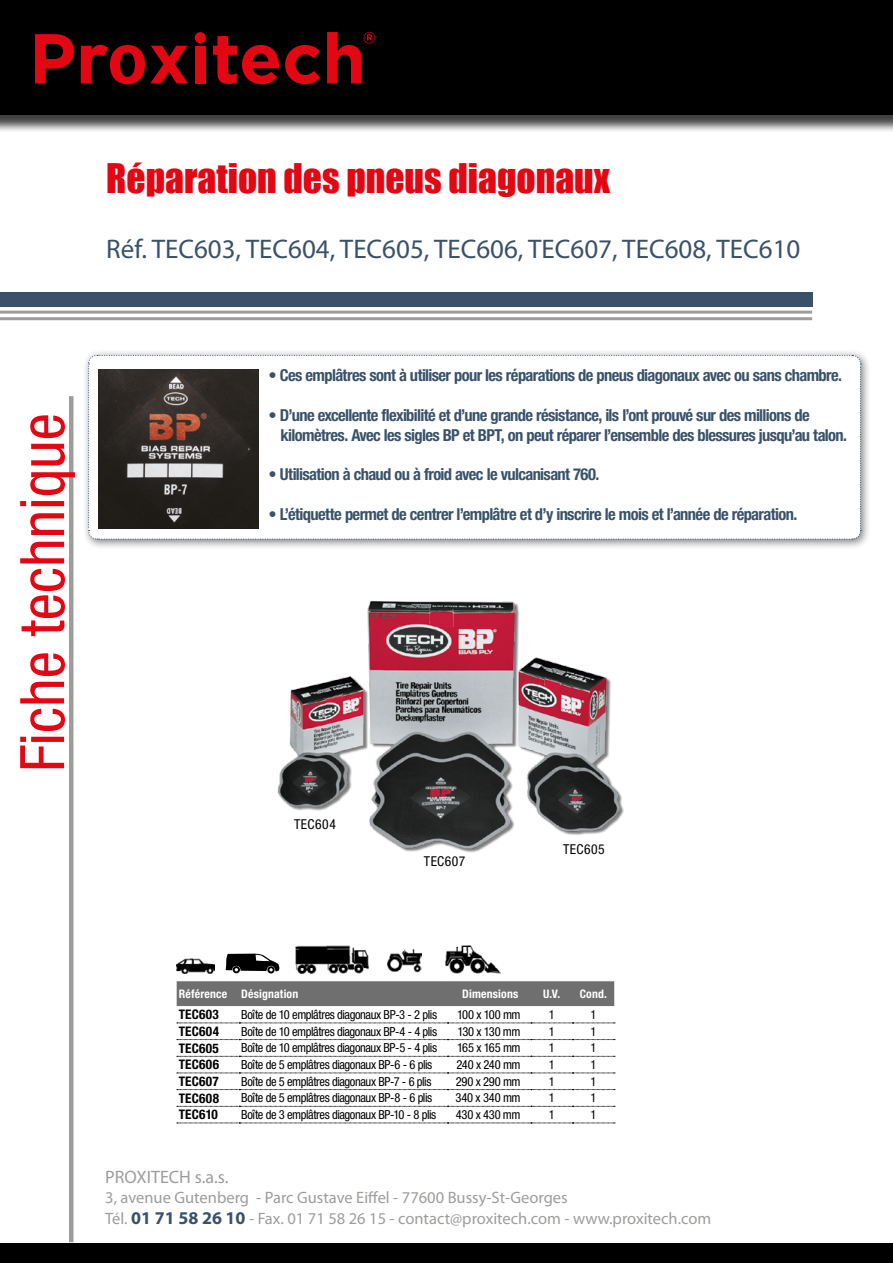
<style>
.page{position:relative;width:893px;height:1263px;background:#fff}
.page>*{position:absolute;margin:0;border:0;box-sizing:border-box;transform-origin:0 0}
.t1{font:condensed 61.5px "Helvetica Neue LT Std";color:#e30613}
.t2{font:37.5px "Impact";color:#e30613}
.t3{font:27px "Myriad Pro";color:#3a5269}
.t4{font:18px "Myriad Pro";color:#9d9d9c}
.t5{font:700 condensed 16.5px/20px "Helvetica Neue LT Std";letter-spacing:-.035em;color:#3a5269}
.t6{font:16.5px/21.6px "Myriad Pro";color:#9d9d9c}
.t7{font:condensed 13.65px "Helvetica Neue LT Std";letter-spacing:.035em;color:#000}
.t8{font:700 condensed 13.2px "Helvetica Neue LT Std";letter-spacing:.025em;color:#000}
.t9{font:condensed 12.45px "Helvetica Neue LT Std";letter-spacing:-.035em;color:#000}
.t10{font:700 condensed 11.7px "Helvetica Neue LT Std";letter-spacing:.015em;color:#fff}
.s1{font-weight:700;font-size:18px;color:#3a5269}
</style>
<div class="page">
<hr style="left:69px;top:396px;width:4px;height:846px;background:#9d9d9c">
<div style="left:0;top:1243px;width:893px;height:20px;background:#000"></div>
<div style="left:0;top:0;width:893px;height:133px;background:#000;opacity:.75"></div>
<div style="left:0;top:0;width:893px;height:114px;background:#000"></div>
<svg style="left:35px;top:34px;width:39px;height:49px"></svg>
<div style="left:195px;top:46px;width:11px;height:37px;background:#e30613"></div>
<svg style="left:213px;top:36px;width:66px;height:48px"></svg>
<svg style="left:285px;top:45px;width:35px;height:39px"></svg>
<svg style="left:81px;top:44px;width:107px;height:40px"></svg>
<svg style="left:327px;top:32px;width:48px;height:51px"></svg>
<div style="left:195px;top:32px;width:11px;height:11px;background:#e30613;border-radius:50%"></div>
<div style="left:0;top:292px;width:812px;height:15px;background:#3a5269"></div>
<hr style="left:0;top:311px;width:812px;height:3px;background:#9d9d9c">
<hr style="left:0;top:317px;width:812px;height:3px;background:#9d9d9c">
<div style="left:82px;top:349px;width:789px;height:200px;background:#000;opacity:.5"></div>
<svg style="left:88px;top:355px;width:773px;height:185px"></svg>
<img style="left:99px;top:369px;width:159px;height:160px">
<img style="left:277px;top:601px;width:347px;height:252px">
<img style="left:296px;top:945px;width:73px;height:29px">
<img style="left:177px;top:958px;width:38px;height:16px">
<img style="left:445px;top:945px;width:56px;height:29px">
<img style="left:387px;top:948px;width:35px;height:24px">
<svg style="left:226px;top:954px;width:53px;height:17px"></svg>
<div style="left:177px;top:981px;width:437px;height:25px;background:#706f6f"></div>
<svg style="left:177px;top:1006px;width:437px;height:117px"></svg>
<svg style="left:177px;top:1023px;width:438px;height:1px"></svg>
<svg style="left:177px;top:1039px;width:438px;height:1px"></svg>
<svg style="left:177px;top:1056px;width:438px;height:1px"></svg>
<svg style="left:177px;top:1073px;width:438px;height:1px"></svg>
<svg style="left:177px;top:1089px;width:438px;height:1px"></svg>
<svg style="left:177px;top:1106px;width:438px;height:1px"></svg>
<svg style="left:177px;top:1123px;width:438px;height:1px"></svg>
<h2 class="t2" style="left:106px;top:150px;width:505px">Réparation des pneus diagonaux</h2>
<h3 class="t3" style="left:106px;top:232px;width:696px">Réf. TEC603, TEC604, TEC605, TEC606, TEC607, TEC608, TEC610</h3>
<h1 class="t1" style="left:7px;top:772px;width:360px;rotate:-90deg">Fiche technique</h1>
<p class="t5" style="left:269px;top:365px;width:575px">• Ces emplâtres sont à utiliser pour les réparations de pneus diagonaux avec ou sans chambre.</p>
<p class="t5" style="left:281px;top:405px;width:568px;text-indent:-12px">• D’une excellente flexibilité et d’une grande résistance, ils l’ont prouvé sur des millions de kilomètres. Avec les sigles BP et BPT, on peut réparer l’ensemble des blessures jusqu’au talon.</p>
<p class="t5" style="left:269px;top:464px;width:332px">• Utilisation à chaud ou à froid avec le vulcanisant 760.</p>
<p class="t5" style="left:269px;top:504px;width:530px">• L’étiquette permet de centrer l’emplâtre et d’y inscrire le mois et l’année de réparation.</p>
<p class="t7" style="left:294px;top:816px;width:43px">TEC604</p>
<p class="t7" style="left:424px;top:853px;width:43px">TEC607</p>
<p class="t7" style="left:563px;top:841px;width:43px">TEC605</p>
<p class="t10" style="left:179px;top:987px;width:121px">Référence Désignation</p>
<p class="t10" style="left:462px;top:987px;width:58px">Dimensions</p>
<p class="t10" style="left:543px;top:987px;width:19px">U.V.</p>
<p class="t10" style="left:580px;top:987px;width:29px">Cond.</p>
<p class="t8" style="left:179px;top:1006px;width:42px">TEC603</p>
<p class="t9" style="left:241px;top:1007px;width:197px">Boîte de 10 emplâtres diagonaux BP-3 - 2 plis</p>
<p class="t9" style="left:457px;top:1007px;width:65px">100 x 100 mm</p>
<p class="t9" style="left:549px;top:1007px;width:7px">1</p>
<p class="t9" style="left:590px;top:1007px;width:7px">1</p>
<p class="t8" style="left:179px;top:1023px;width:42px">TEC604</p>
<p class="t9" style="left:241px;top:1024px;width:197px">Boîte de 10 emplâtres diagonaux BP-4 - 4 plis</p>
<p class="t9" style="left:457px;top:1024px;width:64px">130 x 130 mm</p>
<p class="t9" style="left:549px;top:1024px;width:7px">1</p>
<p class="t9" style="left:590px;top:1024px;width:7px">1</p>
<p class="t8" style="left:179px;top:1040px;width:42px">TEC605</p>
<p class="t9" style="left:241px;top:1041px;width:197px">Boîte de 10 emplâtres diagonaux BP-5 - 4 plis</p>
<p class="t9" style="left:457px;top:1041px;width:65px">165 x 165 mm</p>
<p class="t9" style="left:549px;top:1041px;width:7px">1</p>
<p class="t9" style="left:590px;top:1041px;width:7px">1</p>
<p class="t8" style="left:179px;top:1057px;width:42px">TEC606</p>
<p class="t9" style="left:241px;top:1057px;width:193px">Boîte de 5 emplâtres diagonaux BP-6 - 6 plis</p>
<p class="t9" style="left:457px;top:1057px;width:65px">240 x 240 mm</p>
<p class="t9" style="left:549px;top:1057px;width:7px">1</p>
<p class="t9" style="left:590px;top:1057px;width:7px">1</p>
<p class="t8" style="left:179px;top:1073px;width:42px">TEC607</p>
<p class="t9" style="left:241px;top:1074px;width:192px">Boîte de 5 emplâtres diagonaux BP-7 - 6 plis</p>
<p class="t9" style="left:456px;top:1074px;width:66px">290 x 290 mm</p>
<p class="t9" style="left:549px;top:1074px;width:7px">1</p>
<p class="t9" style="left:590px;top:1074px;width:7px">1</p>
<p class="t8" style="left:179px;top:1090px;width:42px">TEC608</p>
<p class="t9" style="left:241px;top:1091px;width:192px">Boîte de 5 emplâtres diagonaux BP-8 - 6 plis</p>
<p class="t9" style="left:456px;top:1091px;width:66px">340 x 340 mm</p>
<p class="t9" style="left:549px;top:1091px;width:7px">1</p>
<p class="t9" style="left:590px;top:1091px;width:7px">1</p>
<p class="t8" style="left:179px;top:1107px;width:41px">TEC610</p>
<p class="t9" style="left:241px;top:1107px;width:197px">Boîte de 3 emplâtres diagonaux BP-10 - 8 plis</p>
<p class="t9" style="left:456px;top:1107px;width:66px">430 x 430 mm</p>
<p class="t9" style="left:549px;top:1107px;width:7px">1</p>
<p class="t9" style="left:590px;top:1107px;width:7px">1</p>
<p class="t4" style="left:105px;top:1166px;width:125px">PROXITECH s.a.s.</p>
<p class="t6" style="left:105px;top:1186px;width:607px">3, avenue Gutenberg - Parc Gustave Eiffel - 77600 Bussy-St-Georges<br>Tél. <span class="s1">01 71 58 26 10</span> - Fax. 01 71 58 26 15 - contact@proxitech.com - www.proxitech.com</p>
</div>
